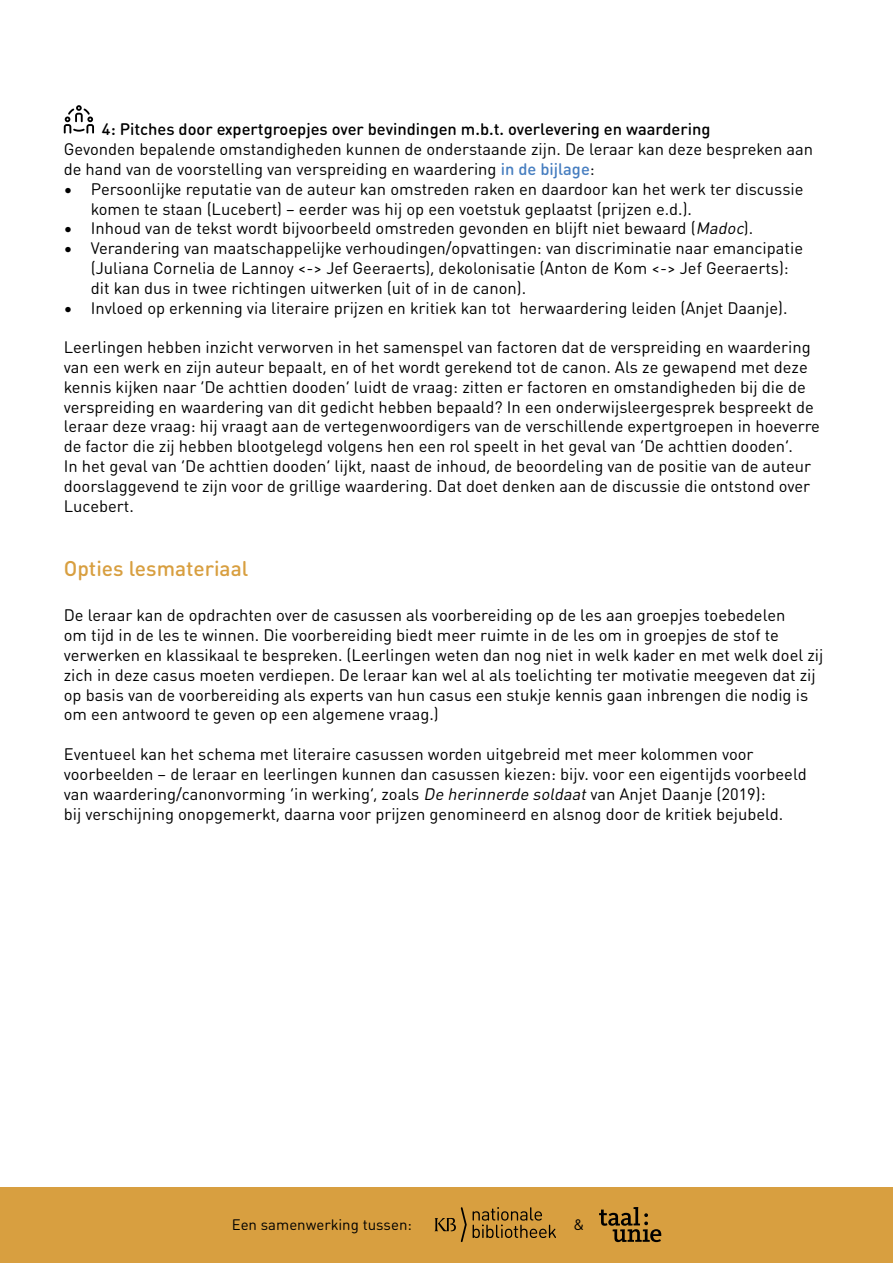
<style>
.page{position:relative;width:893px;height:1263px;background:#fff}
.page>*{position:absolute;margin:0;border:0;box-sizing:border-box;transform-origin:0 0}
.t1{font:500 21px "DIN Round Pro";color:#d89f40}
.t2{font:16.5px/19.8px "DIN Round Pro";color:#000}
.t3{font:500 16.5px "DIN Round Pro";color:#000}
.t4{font:15px "DIN Round Pro";color:#000}
.s1{font-weight:500;color:#477ec0}
.s2{font-style:italic}
</style>
<div class="page">
<div style="left:0;top:1187px;width:893px;height:76px;background:#d89f40"></div>
<svg style="left:473px;top:1207px;width:83px;height:31px"></svg>
<svg style="left:434px;top:1207px;width:33px;height:35px"></svg>
<svg style="left:599px;top:1207px;width:62px;height:35px"></svg>
<svg style="left:64px;top:105px;width:30px;height:29px"></svg>
<p class="t3" style="left:102px;top:117px;width:610px">4: Pitches door expertgroepjes over bevindingen m.b.t. overlevering en waardering</p>
<p class="t2" style="left:64px;top:139px;width:751px">Gevonden bepalende omstandigheden kunnen de onderstaande zijn. De leraar kan deze bespreken aan de hand van de voorstelling van verspreiding en waardering <span class="s1">in de bijlage</span>:</p>
<p class="t2" style="left:91px;top:178px;width:714px;text-indent:-27px">• Persoonlijke reputatie van de auteur kan omstreden raken en daardoor kan het werk ter discussie komen te staan (Lucebert) – eerder was hij op een voetstuk geplaatst (prijzen e.d.).</p>
<p class="t2" style="left:64px;top:218px;width:691px">• Inhoud van de tekst wordt bijvoorbeeld omstreden gevonden en blijft niet bewaard (<span class="s2">Madoc</span>).</p>
<p class="t2" style="left:91px;top:238px;width:714px;text-indent:-27px">• Verandering van maatschappelijke verhoudingen/opvattingen: van discriminatie naar emancipatie (Juliana Cornelia de Lannoy &lt;-&gt; Jef Geeraerts), dekolonisatie (Anton de Kom &lt;-&gt; Jef Geeraerts): dit kan dus in twee richtingen uitwerken (uit of in de canon).</p>
<p class="t2" style="left:64px;top:297px;width:725px">• Invloed op erkenning via literaire prijzen en kritiek kan tot herwaardering leiden (Anjet Daanje).</p>
<p class="t2" style="left:64px;top:337px;width:758px">Leerlingen hebben inzicht verworven in het samenspel van factoren dat de verspreiding en waardering van een werk en zijn auteur bepaalt, en of het wordt gerekend tot de canon. Als ze gewapend met deze kennis kijken naar ‘De achttien dooden’ luidt de vraag: zitten er factoren en omstandigheden bij die de verspreiding en waardering van dit gedicht hebben bepaald? In een onderwijsleergesprek bespreekt de leraar deze vraag: hij vraagt aan de vertegenwoordigers van de verschillende expertgroepen in hoeverre de factor die zij hebben blootgelegd volgens hen een rol speelt in het geval van ‘De achttien dooden’.<br>In het geval van ‘De achttien dooden’ lijkt, naast de inhoud, de beoordeling van de positie van de auteur doorslaggevend te zijn voor de grillige waardering. Dat doet denken aan de discussie die ontstond over Lucebert.</p>
<p class="t1" style="left:64px;top:553px;width:186px">Opties lesmateriaal</p>
<p class="t2" style="left:64px;top:605px;width:761px">De leraar kan de opdrachten over de casussen als voorbereiding op de les aan groepjes toebedelen<br>om tijd in de les te winnen. Die voorbereiding biedt meer ruimte in de les om in groepjes de stof te verwerken en klassikaal te bespreken. (Leerlingen weten dan nog niet in welk kader en met welk doel zij zich in deze casus moeten verdiepen. De leraar kan wel al als toelichting ter motivatie meegeven dat zij op basis van de voorbereiding als experts van hun casus een stukje kennis gaan inbrengen die nodig is om een antwoord te geven op een algemene vraag.)</p>
<p class="t2" style="left:64px;top:743px;width:744px">Eventueel kan het schema met literaire casussen worden uitgebreid met meer kolommen voor voorbeelden – de leraar en leerlingen kunnen dan casussen kiezen: bijv. voor een eigentijds voorbeeld van waardering/canonvorming ‘in werking’, zoals <span class="s2">De herinnerde soldaat</span>van Anjet Daanje (2019):<br>bij verschijning onopgemerkt, daarna voor prijzen genomineerd en alsnog door de kritiek bejubeld.</p>
<p class="t4" style="left:232px;top:1213px;width:182px">Een samenwerking tussen:</p>
<p class="t4" style="left:573px;top:1213px;width:12px">&amp;</p>
</div>
